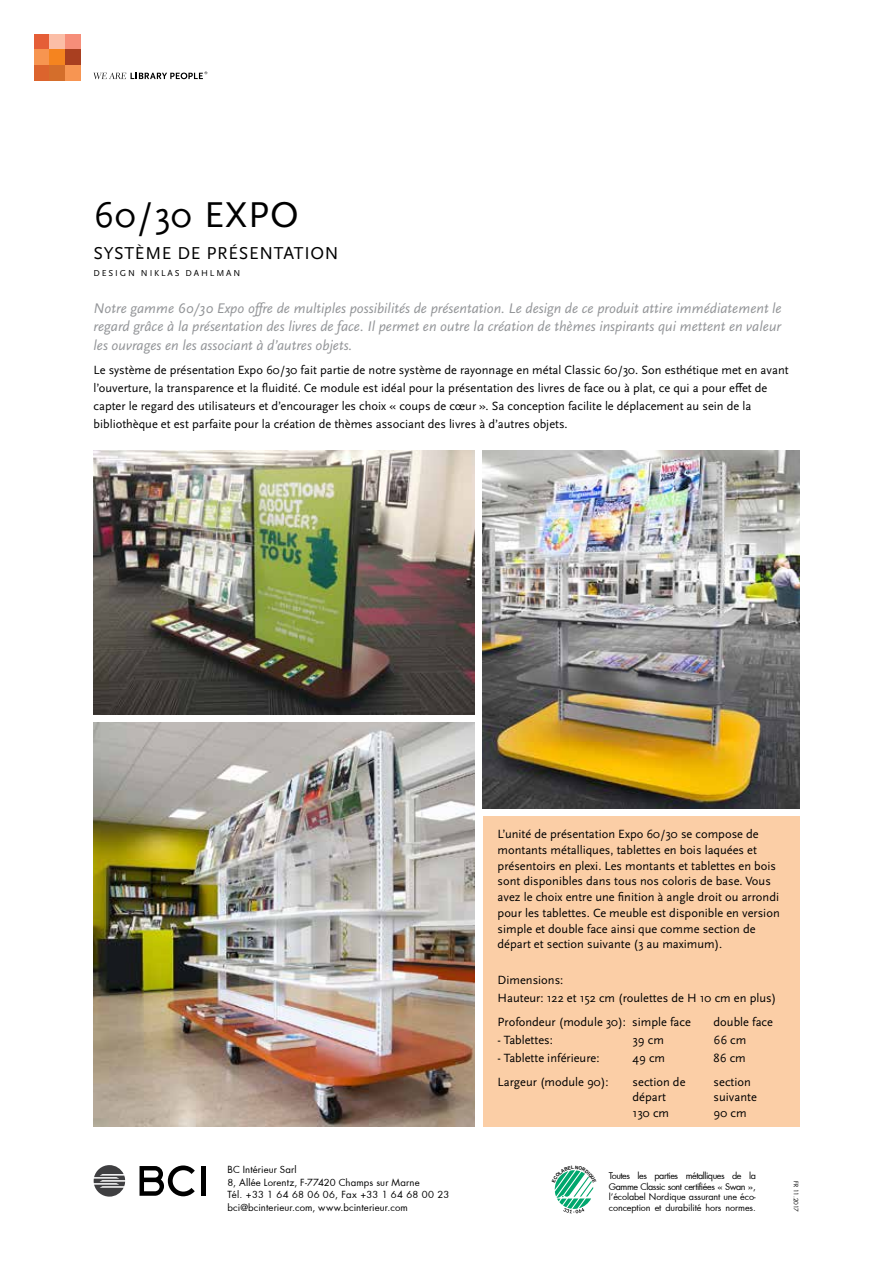
<style>
.page{position:relative;width:893px;height:1263px;background:#fff}
.page>*{position:absolute;margin:0;border:0;box-sizing:border-box;transform-origin:0 0}
.t1{font:37.5px "Scala Sans OT";letter-spacing:.03em;color:#000}
.t2{font:18px "Scala Sans OT";letter-spacing:.04em;color:#000}
.t3{font:italic 14.55px/18.5px "Scala Sans OT";color:#939598;text-align:justify}
.t4{font:12.45px/15.8px "Scala Sans OT";color:#000}
.t5{font:9.6px/12.8px "Futura";letter-spacing:.015em;color:#000}
.t6{font:9px/10.8px "Futura";letter-spacing:-.01em;color:#000;text-align:justify}
.t7{font:9px "Futura";letter-spacing:-.05em;color:#000}
.t8{font:9px "Scala Sans OT";letter-spacing:.21em;color:#000}
.t9{font:6px "Futura";letter-spacing:-.04em;color:#000}
.s1{font-family:"Scala Sans OT"}
</style>
<div class="page">
<div style="left:483px;top:817px;width:316px;height:310px;background:#fbcea6"></div>
<svg style="left:94px;top:71px;width:113px;height:8px"></svg>
<div style="left:34px;top:34px;width:16px;height:16px;background:#e55e37"></div>
<div style="left:34px;top:50px;width:16px;height:15px;background:#f79550"></div>
<div style="left:34px;top:65px;width:16px;height:16px;background:#dc642d"></div>
<div style="left:50px;top:34px;width:15px;height:16px;background:#fbbea7"></div>
<div style="left:50px;top:50px;width:15px;height:15px;background:#f5841f"></div>
<div style="left:50px;top:65px;width:15px;height:16px;background:#d46e2b"></div>
<div style="left:65px;top:34px;width:16px;height:16px;background:#f68e79"></div>
<div style="left:65px;top:50px;width:16px;height:15px;background:#a93f20"></div>
<div style="left:65px;top:65px;width:16px;height:16px;background:#f79552"></div>
<img style="left:94px;top:450px;width:380px;height:264px">
<img style="left:483px;top:450px;width:316px;height:358px">
<img style="left:94px;top:723px;width:380px;height:404px">
<div style="left:201px;top:1166px;width:5px;height:30px;background:#000"></div>
<svg style="left:140px;top:1165px;width:55px;height:31px"></svg>
<svg style="left:94px;top:1165px;width:31px;height:31px"></svg>
<svg style="left:554px;top:1170px;width:40px;height:43px"></svg>
<h1 class="t1" style="left:94px;top:195px;width:207px">60/30 EXPO</h1>
<h2 class="t2" style="left:94px;top:244px;width:246px">SYSTÈME DE PRÉSENTATION</h2>
<p class="t8" style="left:94px;top:268px;width:148px">DESIGN NIKLAS DAHLMAN</p>
<p class="t3" style="left:94px;top:299px;width:690px">Notre gamme 60/30 Expo offre de multiples possibilités de présentation. Le design de ce produit attire immédiatement le regard grâce à la présentation des livres de face. Il permet en outre la création de thèmes inspirants qui mettent en valeur les ouvrages en les associant à d’autres objets.</p>
<p class="t4" style="left:94px;top:361px;width:697px;line-height:18px">Le système de présentation Expo 60/30 fait partie de notre système de rayonnage en métal Classic 60/30. Son esthétique met en avant l’ouverture, la transparence et la fluidité. Ce module est idéal pour la présentation des livres de face ou à plat, ce qui a pour effet de capter le regard des utilisateurs et d’encourager les choix « coups de cœur ». Sa conception facilite le déplacement au sein de la bibliothèque et est parfaite pour la création de thèmes associant des livres à d’autres objets.</p>
<p class="t4" style="left:498px;top:826px;width:284px">L’unité de présentation Expo 60/30 se compose de montants métalliques, tablettes en bois laquées et présentoirs en plexi. Les montants et tablettes en bois sont disponibles dans tous nos coloris de base. Vous avez le choix entre une finition à angle droit ou arrondi pour les tablettes. Ce meuble est disponible en version simple et double face ainsi que comme section de départ et section suivante (3 au maximum).</p>
<p class="t4" style="left:498px;top:971px;width:280px;line-height:18px">Dimensions:<br>Hauteur: 122 et 152 cm (roulettes de H 10 cm en plus)</p>
<p class="t4" style="left:498px;top:1015px;width:195px">Profondeur (module 30): simple face</p>
<p class="t4" style="left:714px;top:1015px;width:61px">double face</p>
<p class="t4" style="left:498px;top:1033px;width:57px">- Tablettes:</p>
<p class="t4" style="left:633px;top:1033px;width:33px">39 cm</p>
<p class="t4" style="left:714px;top:1033px;width:34px">66 cm</p>
<p class="t4" style="left:498px;top:1051px;width:103px">- Tablette inférieure:</p>
<p class="t4" style="left:633px;top:1051px;width:34px">49 cm</p>
<p class="t4" style="left:714px;top:1051px;width:34px">86 cm</p>
<p class="t4" style="left:498px;top:1075px;width:113px">Largeur (module 90):</p>
<p class="t4" style="left:633px;top:1075px;width:54px">section de</p>
<p class="t4" style="left:714px;top:1075px;width:39px">section</p>
<p class="t4" style="left:633px;top:1089px;width:35px">départ</p>
<p class="t4" style="left:714px;top:1089px;width:45px">suivante</p>
<p class="t4" style="left:633px;top:1105px;width:38px">130 cm</p>
<p class="t4" style="left:714px;top:1105px;width:35px">90 cm</p>
<p class="t5" style="left:227px;top:1163px;width:223px">BC Intérieur Sarl<br>8, Allée Lorentz, F-77420 Champs sur Marne<br>Tél. +33 1 64 68 06 06, Fax +33 1 64 68 00 23 bci@bcinterieur.com, www.bcinterieur.com</p>
<p class="t7" style="left:609px;top:1169px;width:148px">Toutes les parties métalliques de la</p>
<p class="t6" style="left:609px;top:1181px;width:148px">Gamme Classic sont certifiées <span class="s1">«</span> Swan <span class="s1">»</span>, l’écolabel Nordique assurant une éco&shy;conception et durabilité hors normes.</p>
<p class="t9" style="left:800px;top:1181px;width:33px;rotate:90deg">FR 11.2017</p>
</div>
